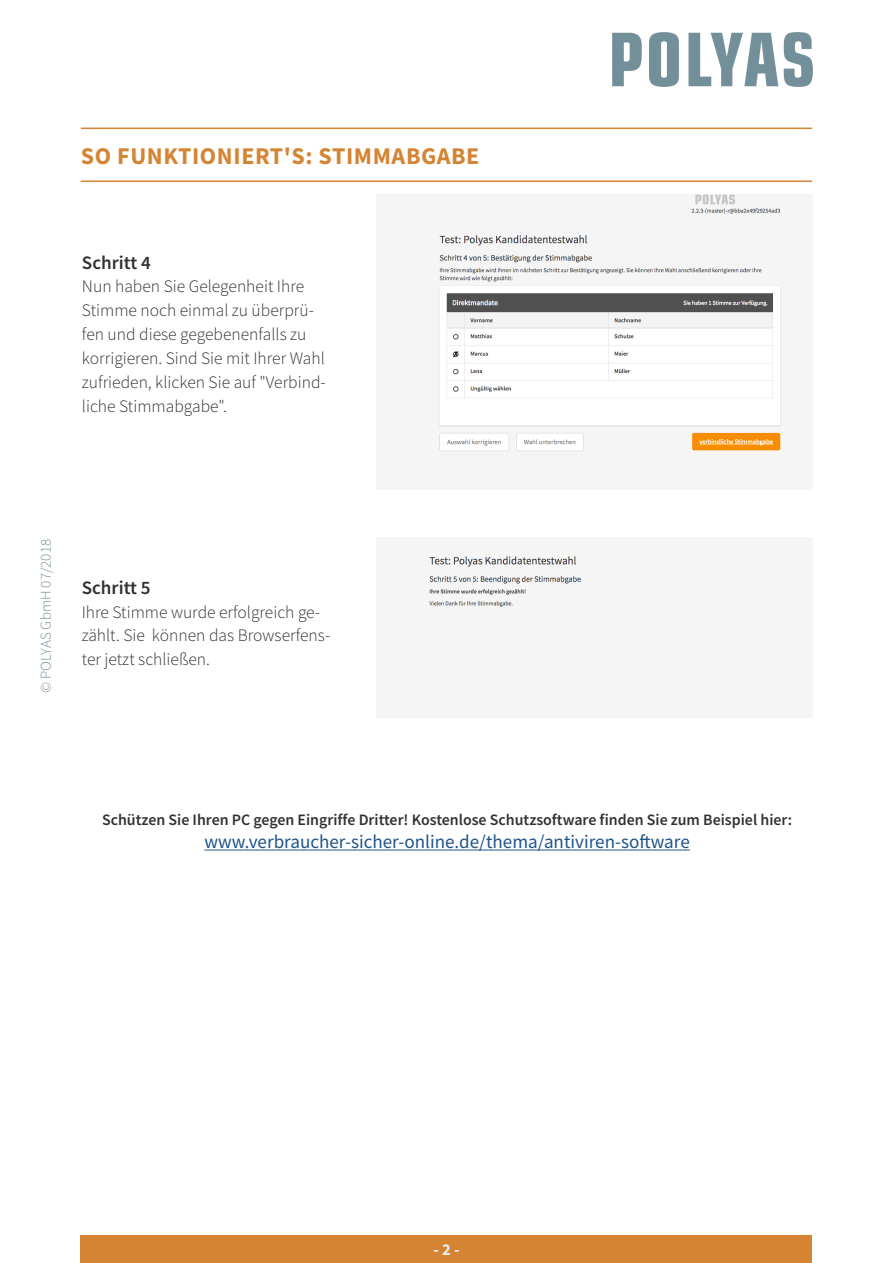
<style>
.page{position:relative;width:893px;height:1263px;background:#fff}
.page>*{position:absolute;margin:0;border:0;box-sizing:border-box;transform-origin:0 0}
.t1{font:700 24px "Source Sans Pro";letter-spacing:.025em;color:#d48432}
.t2{font:19.05px "Source Sans Pro";color:#1f548a}
.t3{font:600 19.05px "Source Sans Pro";color:#303231}
.t4{font:300 17.55px/23.9px "Source Sans Pro";color:#303231}
.t5{font:700 16.5px "Source Sans Pro";color:#efefec}
.t6{font:600 15.9px "Source Sans Pro";color:#303231}
.t7{font:300 15px "Source Sans Pro";color:#738f9b}
</style>
<div class="page">
<img style="left:612px;top:32px;width:200px;height:54px">
<hr style="left:81px;top:180px;width:731px;height:2px;background:#d48432">
<hr style="left:81px;top:128px;width:731px;height:1px;background:#d48432">
<div style="left:81px;top:1235px;width:731px;height:28px;background:#d48432"></div>
<hr style="left:204px;top:849px;width:486px;height:1px;background:#1f548a">
<img style="left:429px;top:556px;width:152px;height:51px">
<img style="left:438px;top:194px;width:344px;height:258px">
<h1 class="t1" style="left:81px;top:140px;width:400px">SO FUNKTIONIERT'S: STIMMABGABE</h1>
<p class="t3" style="left:82px;top:250px;width:70px">Schritt 4</p>
<p class="t4" style="left:82px;top:275px;width:245px">Nun haben Sie Gelegenheit Ihre<br>Stimme noch einmal zu überprü&shy;fen und diese gegebenenfalls zu korrigieren. Sind Sie mit Ihrer Wahl zufrieden, klicken Sie auf "Verbind&shy;liche Stimmabgabe".</p>
<p class="t7" style="left:37px;top:693px;width:155px;rotate:-90deg">© POLYAS GbmH 07/2018</p>
<p class="t3" style="left:82px;top:575px;width:70px">Schritt 5</p>
<p class="t4" style="left:82px;top:600px;width:250px">Ihre Stimme wurde erfolgreich ge&shy;zählt. Sie können das Browserfens&shy;ter jetzt schließen.</p>
<p class="t6" style="left:102px;top:809px;width:692px">Schützen Sie Ihren PC gegen Eingriffe Dritter! Kostenlose Schutzsoftware finden Sie zum Beispiel hier:</p>
<p class="t2" style="left:204px;top:830px;width:487px">www.verbraucher-sicher-online.de/thema/antiviren-software</p>
<p class="t5" style="left:433px;top:1239px;width:28px">- 2 -</p>
</div>
